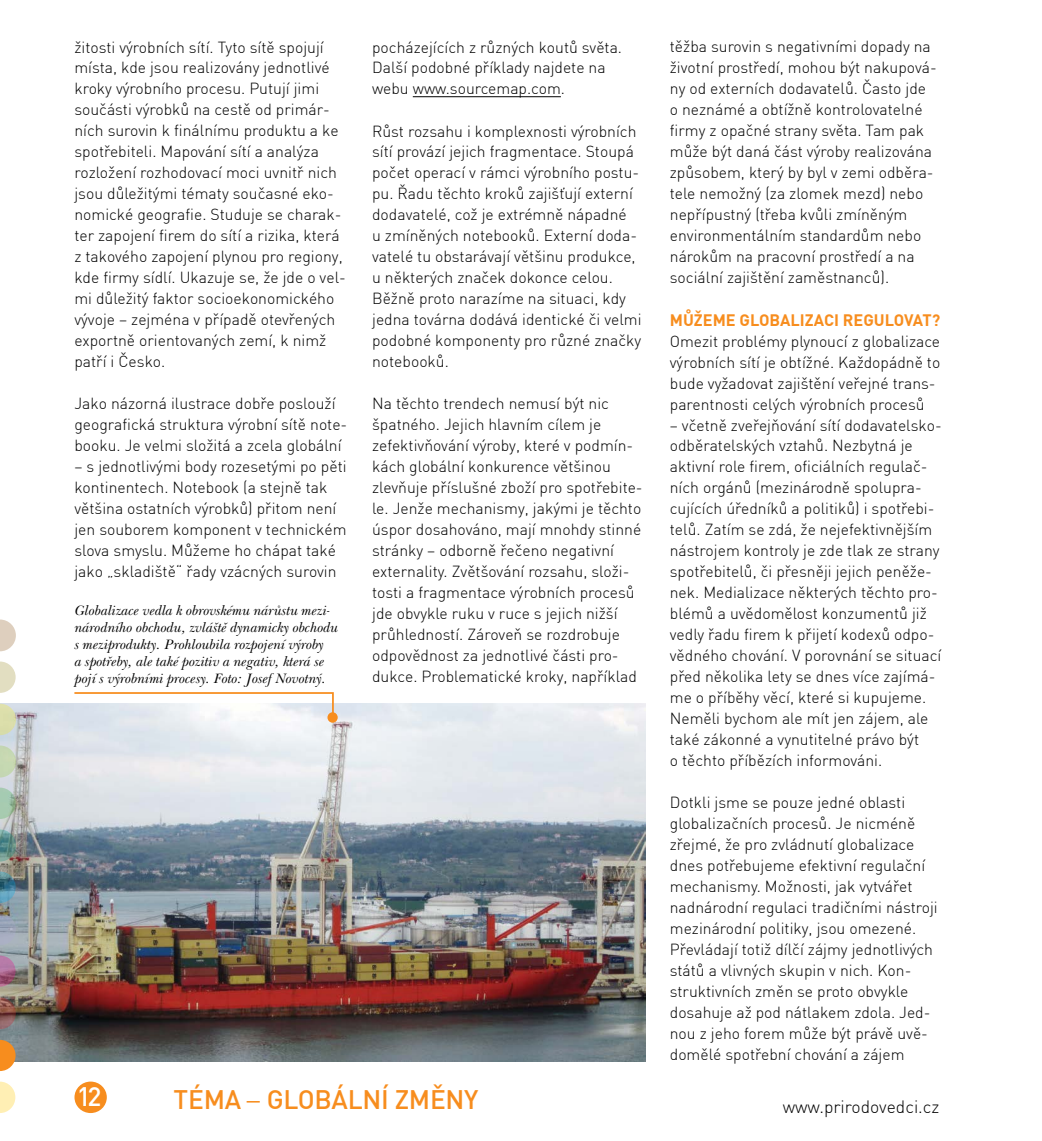
<style>
.page{position:relative;width:1042px;height:1141px;background:#fff}
.page>*{position:absolute;margin:0;border:0;box-sizing:border-box;transform-origin:0 0}
.t1{font:500 26.25px "DINCE";letter-spacing:-.01em;color:#f78d1e}
.t2{font:500 26.25px "DINCE";color:#fff}
.t3{font:300 17.5px "DINCE";color:#000}
.t4{font:700 16.28px "DINCE";color:#f78d1e}
.t5{font:300 15.75px/21px "DINCE";color:#000}
.t6{font:italic 14px/16.8px "Baskerville Han TOT";color:#000101}
</style>
<div class="page">
<div style="left:74px;top:1082px;width:33px;height:31px;background:#f78d1e;border-radius:50%"></div>
<img style="left:0;top:704px;width:645px;height:357px">
<hr style="left:413px;top:96px;width:148px;height:1px;background:#000">
<svg style="left:0;top:1040px;width:16px;height:31px"></svg>
<svg style="left:0;top:1082px;width:15px;height:31px"></svg>
<svg style="left:0;top:704px;width:16px;height:31px"></svg>
<svg style="left:0;top:788px;width:16px;height:31px"></svg>
<svg style="left:0;top:956px;width:16px;height:31px"></svg>
<svg style="left:0;top:662px;width:16px;height:31px"></svg>
<svg style="left:0;top:620px;width:16px;height:31px"></svg>
<svg style="left:0;top:829px;width:16px;height:33px"></svg>
<svg style="left:0;top:746px;width:16px;height:31px"></svg>
<svg style="left:0;top:872px;width:16px;height:31px"></svg>
<svg style="left:0;top:998px;width:16px;height:31px"></svg>
<svg style="left:0;top:914px;width:16px;height:31px"></svg>
<svg style="left:73px;top:692px;width:262px;height:27px"></svg>
<div style="left:327px;top:712px;width:11px;height:11px;background:#f78d1e;border-radius:50%"></div>
<p class="t5" style="left:74px;top:36px;width:273px">žitosti výrobních sítí. Tyto sítě spojují místa, kde jsou realizovány jednotlivé kroky výrobního procesu. Putují jimi součásti výrobků na cestě od primár&shy;ních surovin k finálnímu produktu a ke spotřebiteli. Mapování sítí a analýza rozložení rozhodovací moci uvnitř nich jsou důležitými tématy současné eko&shy;nomické geografie. Studuje se charak&shy;ter zapojení firem do sítí a rizika, která z takového zapojení plynou pro regiony, kde firmy sídlí. Ukazuje se, že jde o vel&shy;mi důležitý faktor socioekonomického vývoje – zejména v případě otevřených exportně orientovaných zemí, k nimž patří i Česko.</p>
<p class="t5" style="left:74px;top:393px;width:274px">Jako názorná ilustrace dobře poslouží geografická struktura výrobní sítě note&shy;booku. Je velmi složitá a zcela globální</p>
<p class="t5" style="left:74px;top:456px;width:274px">– s jednotlivými body rozesetými po pěti kontinentech. Notebook (a stejně tak většina ostatních výrobků) přitom není jen souborem komponent v technickém slova smyslu. Můžeme ho chápat také jako „skladiště“ řady vzácných surovin</p>
<p class="t6" style="left:74px;top:603px;width:265px">Globalizace vedla k obrovskému nárůstu mezi&shy;národního obchodu, zvláště dynamicky obchodu s meziprodukty. Prohloubila rozpojení výroby<br>a spotřeby, ale také pozitiv a negativ, která se pojí s výrobními procesy. Foto: Josef Novotný.</p>
<p class="t5" style="left:372px;top:36px;width:251px">pocházejících z různých koutů světa.<br>Další podobné příklady najdete na webu www.sourcemap.com.</p>
<p class="t5" style="left:372px;top:120px;width:271px">Růst rozsahu i komplexnosti výrobních sítí provází jejich fragmentace. Stoupá počet operací v rámci výrobního postu&shy;pu. Řadu těchto kroků zajišťují externí dodavatelé, což je extrémně nápadné<br>u zmíněných notebooků. Externí doda&shy;vatelé tu obstarávají většinu produkce, u některých značek dokonce celou.<br>Běžně proto narazíme na situaci, kdy jedna továrna dodává identické či velmi podobné komponenty pro různé značky notebooků.</p>
<p class="t5" style="left:372px;top:393px;width:272px">Na těchto trendech nemusí být nic špatného. Jejich hlavním cílem je zefektivňování výroby, které v podmín&shy;kách globální konkurence většinou zlevňuje příslušné zboží pro spotřebite&shy;le. Jenže mechanismy, jakými je těchto úspor dosahováno, mají mnohdy stinné stránky – odborně řečeno negativní externality. Zvětšování rozsahu, složi&shy;tosti a fragmentace výrobních procesů jde obvykle ruku v ruce s jejich nižší průhledností. Zároveň se rozdrobuje odpovědnost za jednotlivé části pro&shy;dukce. Problematické kroky, například</p>
<h1 class="t2" style="left:77px;top:1080px;width:26px">12</h1>
<h1 class="t1" style="left:174px;top:1082px;width:306px">TÉMA GLOBÁLNÍ ZMĚNY</h1>
<p class="t5" style="left:670px;top:36px;width:268px">těžba surovin s negativními dopady na životní prostředí, mohou být nakupová&shy;ny od externích dodavatelů. Často jde o neznámé a obtížně kontrolovatelné firmy z opačné strany světa. Tam pak může být daná část výroby realizována způsobem, který by byl v zemi odběra&shy;tele nemožný (za zlomek mezd) nebo nepřípustný (třeba kvůli zmíněným environmentálním standardům nebo nárokům na pracovní prostředí a na sociální zajištění zaměstnanců).</p>
<p class="t4" style="left:670px;top:309px;width:272px">MŮŽEME GLOBALIZACI REGULOVAT?</p>
<p class="t5" style="left:670px;top:330px;width:272px">Omezit problémy plynoucí z globalizace výrobních sítí je obtížné. Každopádně to bude vyžadovat zajištění veřejné trans&shy;parentnosti celých výrobních procesů</p>
<p class="t5" style="left:670px;top:414px;width:273px">– včetně zveřejňování sítí dodavatelsko&shy;odběratelských vztahů. Nezbytná je aktivní role firem, oficiálních regulač&shy;ních orgánů (mezinárodně spolupra&shy;cujících úředníků a politiků) i spotřebi&shy;telů. Zatím se zdá, že nejefektivnějším nástrojem kontroly je zde tlak ze strany spotřebitelů, či přesněji jejich peněže&shy;nek. Medializace některých těchto pro&shy;blémů a uvědomělost konzumentů již vedly řadu firem k přijetí kodexů odpo&shy;vědného chování. V porovnání se situací před několika lety se dnes více zajímá&shy;me o příběhy věcí, které si kupujeme.<br>Neměli bychom ale mít jen zájem, ale také zákonné a vynutitelné právo být<br>o těchto příbězích informováni.</p>
<p class="t5" style="left:670px;top:792px;width:269px">Dotkli jsme se pouze jedné oblasti globalizačních procesů. Je nicméně zřejmé, že pro zvládnutí globalizace dnes potřebujeme efektivní regulační mechanismy. Možnosti, jak vytvářet nadnárodní regulaci tradičními nástroji mezinárodní politiky, jsou omezené.<br>Převládají totiž dílčí zájmy jednotlivých států a vlivných skupin v nich. Kon&shy;struktivních změn se proto obvykle dosahuje až pod nátlakem zdola. Jed&shy;nou z jeho forem může být právě uvě&shy;domělé spotřební chování a zájem</p>
<p class="t3" style="left:783px;top:1096px;width:158px">www.prirodovedci.cz</p>
</div>
